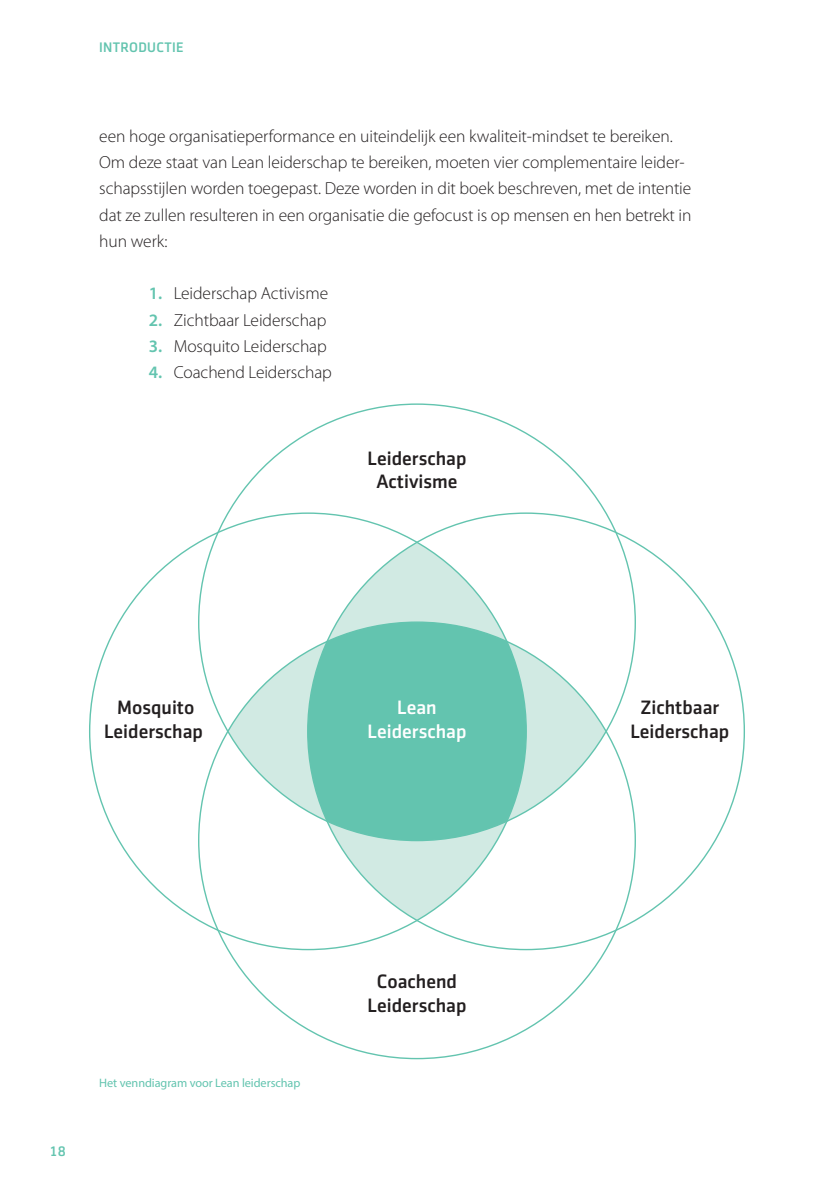
<style>
.page{position:relative;width:834px;height:1201px;background:#fff}
.page>*{position:absolute;margin:0;border:0;box-sizing:border-box;transform-origin:0 0}
.t1{font:500 19.6px/23.4px "Sentico Sans DT";color:#231f20;text-align:center}
.t2{font:500 19.6px/23.4px "Sentico Sans DT";color:#fff;text-align:center}
.t3{font:300 17.5px/26.2px "Myriad Pro";letter-spacing:-.005em;color:#231f20}
.t4{font:500 14px "Sentico Sans DT";letter-spacing:.02em;color:#63c4af}
.t5{font:12.25px "Myriad Pro";letter-spacing:-.005em;color:#63c4af}
.s1{font-weight:600;color:#63c4af}
</style>
<div class="page">
<svg style="left:228px;top:542px;width:378px;height:378px"></svg>
<svg style="left:308px;top:622px;width:218px;height:218px;background:#71c9b5"></svg>
<p class="t4" style="left:99px;top:40px;width:86px">INTRODUCTIE</p>
<p class="t3" style="left:99px;top:123px;width:593px">een hoge organisatieperformance en uiteindelijk een kwaliteit-mindset te bereiken.<br>Om deze staat van Lean leiderschap te bereiken, moeten vier complementaire leider&shy;schapsstijlen worden toegepast. Deze worden in dit boek beschreven, met de intentie dat ze zullen resulteren in een organisatie die gefocust is op mensen en hen betrekt in hun werk:</p>
<p class="t3" style="left:149px;top:281px;width:181px"><span class="s1">1.</span> Leiderschap Activisme</p>
<p class="t3" style="left:149px;top:307px;width:179px"><span class="s1">2.</span> Zichtbaar Leiderschap</p>
<p class="t3" style="left:149px;top:333px;width:179px"><span class="s1">3.</span> Mosquito Leiderschap</p>
<p class="t3" style="left:149px;top:359px;width:184px"><span class="s1">4.</span> Coachend Leiderschap</p>
<p class="t1" style="left:367px;top:446px;width:100px">Leiderschap<br>Activisme</p>
<p class="t1" style="left:104px;top:695px;width:100px">Mosquito<br>Leiderschap</p>
<p class="t1" style="left:630px;top:695px;width:100px">Zichtbaar<br>Leiderschap</p>
<p class="t2" style="left:367px;top:695px;width:100px">Lean<br>Leiderschap</p>
<p class="t4" style="left:50px;top:1143px;width:18px">18</p>
<p class="t5" style="left:99px;top:1075px;width:203px">Het venndiagram voor Lean leiderschap</p>
<p class="t1" style="left:367px;top:969px;width:100px">Coachend<br>Leiderschap</p>
</div>
